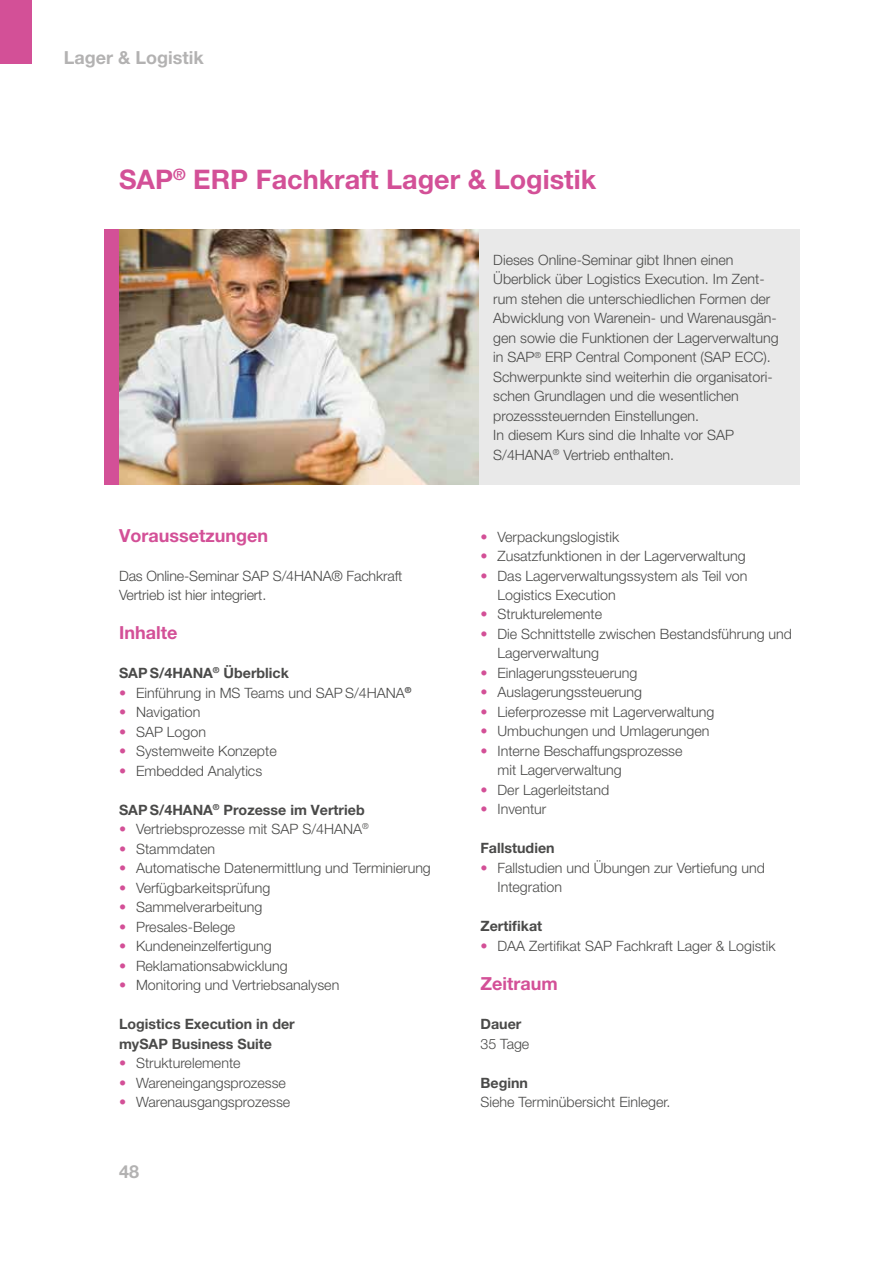
<style>
.page{position:relative;width:893px;height:1263px;background:#fff}
.page>*{position:absolute;margin:0;border:0;box-sizing:border-box;transform-origin:0 0}
.t1{font:700 27px "Helvetica Neue LT Pro";color:#d35097}
.t2{font:700 18px "Helvetica Neue LT Pro";color:#d35097}
.t3{font:700 18px "Helvetica Neue LT Pro";color:#b3b2b2}
.t4{font:300 14.25px/19.5px "Helvetica Neue LT Pro";color:#4a4a49}
.t5{font:700 14.25px/19.5px "Helvetica Neue LT Pro";color:#4a4a49}
.s1{color:#d35097}
</style>
<div class="page">
<div style="left:472px;top:230px;width:327px;height:255px;background:#e9e9e9"></div>
<div style="left:0;top:0;width:32px;height:64px;background:#d35097"></div>
<div style="left:104px;top:230px;width:15px;height:255px;background:#d35097"></div>
<img style="left:119px;top:230px;width:359px;height:255px">
<p class="t3" style="left:64px;top:46px;width:141px">Lager &amp; Logistik</p>
<h1 class="t1" style="left:119px;top:163px;width:479px">SAP<sup>®</sup> ERP Fachkraft Lager &amp; Logistik</h1>
<p class="t2" style="left:119px;top:524px;width:151px">Voraussetzungen</p>
<p class="t4" style="left:119px;top:565px;width:285px">Das Online-Seminar SAP S/4HANA® Fachkraft<br>Vertrieb ist hier integriert.</p>
<p class="t2" style="left:119px;top:621px;width:60px">Inhalte</p>
<p class="t5" style="left:119px;top:663px;width:171px">SAP S/4HANA<sup>®</sup> Überblick</p>
<p class="t4" style="left:119px;top:682px;width:294px"><span class="s1">•</span> Einführung in MS Teams und SAP S/4HANA<sup>®</sup></p>
<p class="t4" style="left:119px;top:702px;width:83px"><span class="s1">•</span> Navigation</p>
<p class="t4" style="left:119px;top:721px;width:88px"><span class="s1">•</span> SAP Logon</p>
<p class="t4" style="left:119px;top:741px;width:159px"><span class="s1">•</span> Systemweite Konzepte</p>
<p class="t4" style="left:119px;top:760px;width:145px"><span class="s1">•</span> Embedded Analytics</p>
<p class="t5" style="left:119px;top:799px;width:247px">SAP S/4HANA<sup>®</sup> Prozesse im Vertrieb</p>
<p class="t4" style="left:119px;top:819px;width:251px"><span class="s1">•</span> Vertriebsprozesse mit SAP S/4HANA<sup>®</sup></p>
<p class="t4" style="left:119px;top:838px;width:98px"><span class="s1">•</span> Stammdaten</p>
<p class="t4" style="left:119px;top:858px;width:313px"><span class="s1">•</span> Automatische Datenermittlung und Terminierung</p>
<p class="t4" style="left:119px;top:877px;width:153px"><span class="s1">•</span> Verfügbarkeitsprüfung</p>
<p class="t4" style="left:119px;top:897px;width:145px"><span class="s1">•</span> Sammelverarbeitung</p>
<p class="t4" style="left:119px;top:916px;width:118px"><span class="s1">•</span> Presales-Belege</p>
<p class="t4" style="left:119px;top:936px;width:154px"><span class="s1">•</span> Kundeneinzelfertigung</p>
<p class="t4" style="left:119px;top:955px;width:170px"><span class="s1">•</span> Reklamationsabwicklung</p>
<p class="t4" style="left:119px;top:975px;width:222px"><span class="s1">•</span> Monitoring und Vertriebsanalysen</p>
<p class="t5" style="left:119px;top:1014px;width:177px">Logistics Execution in der mySAP Business Suite</p>
<p class="t4" style="left:119px;top:1053px;width:123px"><span class="s1">•</span> Strukturelemente</p>
<p class="t4" style="left:119px;top:1072px;width:168px"><span class="s1">•</span> Wareneingangsprozesse</p>
<p class="t4" style="left:119px;top:1092px;width:173px"><span class="s1">•</span> Warenausgangsprozesse</p>
<p class="t3" style="left:119px;top:1160px;width:22px">48</p>
<p class="t4" style="left:493px;top:250px;width:287px">Dieses Online-Seminar gibt Ihnen einen Überblick über Logistics Execution. Im Zent&shy;rum stehen die unterschiedlichen Formen der Abwicklung von Warenein- und Warenausgän&shy;gen sowie die Funktionen der Lagerverwaltung in SAP<sup>®</sup> ERP Central Component (SAP ECC).<br>Schwerpunkte sind weiterhin die organisatori&shy;schen Grundlagen und die wesentlichen prozesssteuernden Einstellungen.<br>In diesem Kurs sind die Inhalte vor SAP S/4HANA<sup>®</sup> Vertrieb enthalten.</p>
<p class="t4" style="left:480px;top:526px;width:140px"><span class="s1">•</span> Verpackungslogistik</p>
<p class="t4" style="left:480px;top:546px;width:267px"><span class="s1">•</span> Zusatzfunktionen in der Lagerverwaltung</p>
<p class="t4" style="left:497px;top:565px;width:251px;text-indent:-17px"><span class="s1">•</span> Das Lagerverwaltungssystem als Teil von<br>Logistics Execution</p>
<p class="t4" style="left:480px;top:604px;width:123px"><span class="s1">•</span> Strukturelemente</p>
<p class="t4" style="left:497px;top:624px;width:296px;text-indent:-17px"><span class="s1">•</span> Die Schnittstelle zwischen Bestandsführung und<br>Lagerverwaltung</p>
<p class="t4" style="left:480px;top:663px;width:158px"><span class="s1">•</span> Einlagerungssteuerung</p>
<p class="t4" style="left:480px;top:682px;width:163px"><span class="s1">•</span> Auslagerungssteuerung</p>
<p class="t4" style="left:480px;top:702px;width:235px"><span class="s1">•</span> Lieferprozesse mit Lagerverwaltung</p>
<p class="t4" style="left:480px;top:721px;width:230px"><span class="s1">•</span> Umbuchungen und Umlagerungen</p>
<p class="t4" style="left:497px;top:741px;width:187px;text-indent:-17px"><span class="s1">•</span> Interne Beschaffungsprozesse mit Lagerverwaltung</p>
<p class="t4" style="left:480px;top:780px;width:130px"><span class="s1">•</span> Der Lagerleitstand</p>
<p class="t4" style="left:480px;top:799px;width:67px"><span class="s1">•</span> Inventur</p>
<p class="t5" style="left:480px;top:838px;width:76px">Fallstudien</p>
<p class="t4" style="left:497px;top:858px;width:269px;text-indent:-17px"><span class="s1">•</span> Fallstudien und Übungen zur Vertiefung und<br>Integration</p>
<p class="t5" style="left:480px;top:916px;width:63px">Zertifikat</p>
<p class="t4" style="left:480px;top:936px;width:296px"><span class="s1">•</span> DAA Zertifikat SAP Fachkraft Lager &amp; Logistik</p>
<p class="t2" style="left:480px;top:972px;width:79px">Zeitraum</p>
<p class="t5" style="left:480px;top:1014px;width:42px">Dauer</p>
<p class="t4" style="left:480px;top:1033px;width:50px">35 Tage</p>
<p class="t5" style="left:480px;top:1072px;width:49px">Beginn</p>
<p class="t4" style="left:480px;top:1092px;width:189px">Siehe Terminübersicht Einleger.</p>
</div>
